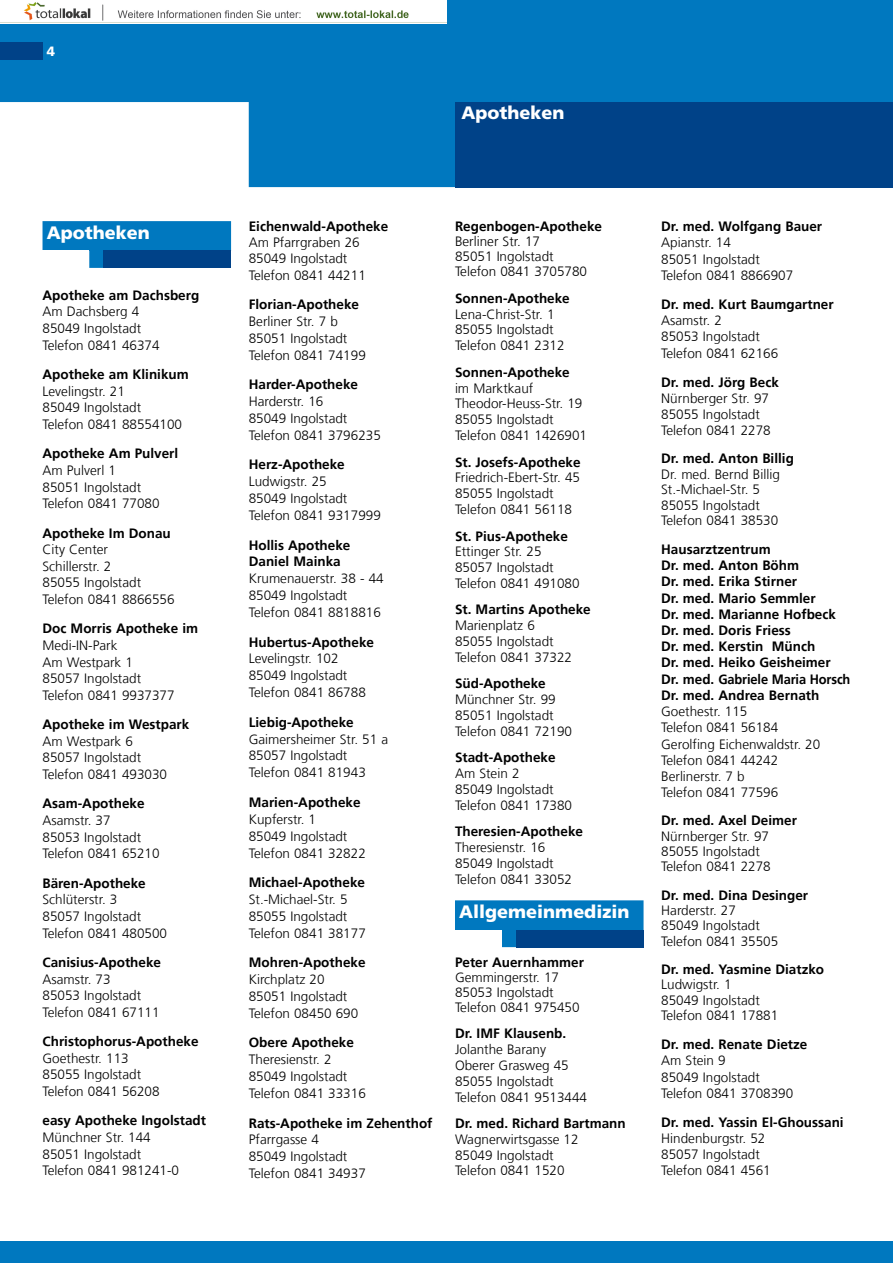
<style>
.page{position:relative;width:893px;height:1263px;background:#fff}
.page>*{position:absolute;margin:0;border:0;box-sizing:border-box;transform-origin:0 0}
.Subline_Tabelle{font:900 18px "Frutiger LT Com";color:#fff}
.Kapitelüberschrift{font:900 18px "Frutiger LT Com";color:#fff}
.Adressen_Verschachte{font:300 13.5px/16.6px "Frutiger LT Com";color:#000}
.Adressen_Verschachte-2{font:700 13.5px/16.2px "Frutiger";color:#000}
.Adressen{font:300 13.5px/15px "Frutiger LT Com";color:#000}
.t1{font:900 13.5px "Frutiger LT Com";color:#fff}
.s1{font-family:"Frutiger";font-weight:700}
.s2{font-family:"Frutiger LT Com";font-weight:300}
</style>
<div class="page">
<div style="left:43px;top:221px;width:188px;height:47px;background:#0078bf"></div>
<div style="left:43px;top:251px;width:46px;height:17px;background:#fff"></div>
<div style="left:103px;top:251px;width:128px;height:17px;background:#004288"></div>
<div style="left:455px;top:900px;width:188px;height:47px;background:#0078bf"></div>
<div style="left:455px;top:930px;width:47px;height:17px;background:#fff"></div>
<div style="left:516px;top:930px;width:127px;height:17px;background:#004288"></div>
<svg style="left:0;top:0;width:893px;height:187px;fill:#0078bf"></svg>
<div style="left:0;top:43px;width:43px;height:17px;background:#004288"></div>
<div style="left:455px;top:102px;width:438px;height:85px;background:#004288"></div>
<div style="left:0;top:1242px;width:893px;height:21px;background:#0078bf"></div>
<img style="left:0;top:0;width:446px;height:24px">
<p class="t1" style="left:47px;top:43px;width:10px">4</p>
<p class="Subline_Tabelle" style="left:47px;top:222px;width:105px">Apotheken</p>
<p class="Adressen_Verschachte" style="left:43px;top:287px;width:158px"><span class="s1">Apotheke am Dachsberg<br></span>Am Dachsberg 4<br>85049 Ingolstadt<br>Telefon 0841 46374</p>
<p class="Adressen_Verschachte" style="left:43px;top:366px;width:148px"><span class="s1">Apotheke am Klinikum<br></span>Levelingstr. 21<br>85049 Ingolstadt<br>Telefon 0841 88554100</p>
<p class="Adressen_Verschachte" style="left:43px;top:445px;width:137px"><span class="s1">Apotheke Am Pulverl<br></span>Am Pulverl 1<br>85051 Ingolstadt<br>Telefon 0841 77080</p>
<p class="Adressen_Verschachte" style="left:43px;top:525px;width:134px"><span class="s1">Apotheke Im Donau<br></span>City Center<br>Schillerstr. 2<br>85055 Ingolstadt<br>Telefon 0841 8866556</p>
<p class="Adressen_Verschachte" style="left:43px;top:620px;width:157px"><span class="s1">Doc Morris Apotheke im<br></span>Medi-IN-Park<br>Am Westpark 1<br>85057 Ingolstadt<br>Telefon 0841 9937377</p>
<p class="Adressen_Verschachte" style="left:43px;top:716px;width:148px"><span class="s1">Apotheke im Westpark<br></span>Am Westpark 6<br>85057 Ingolstadt<br>Telefon 0841 493030</p>
<p class="Adressen_Verschachte" style="left:43px;top:795px;width:119px"><span class="s1">Asam-Apotheke<br></span>Asamstr. 37<br>85053 Ingolstadt<br>Telefon 0841 65210</p>
<p class="Adressen_Verschachte" style="left:43px;top:875px;width:126px"><span class="s1">Bären-Apotheke<br></span>Schlüterstr. 3<br>85057 Ingolstadt<br>Telefon 0841 480500</p>
<p class="Adressen_Verschachte" style="left:43px;top:954px;width:120px"><span class="s1">Canisius-Apotheke<br></span>Asamstr. 73<br>85053 Ingolstadt<br>Telefon 0841 67111</p>
<p class="Adressen_Verschachte" style="left:43px;top:1033px;width:157px"><span class="s1">Christophorus-Apotheke<br></span>Goethestr. 113<br>85055 Ingolstadt<br>Telefon 0841 56208</p>
<p class="Adressen_Verschachte" style="left:43px;top:1112px;width:165px"><span class="s1">easy Apotheke Ingolstadt<br></span>Münchner Str. 144<br>85051 Ingolstadt<br>Telefon 0841 981241-0</p>
<p class="Kapitelüberschrift" style="left:461px;top:102px;width:105px">Apotheken</p>
<p class="Adressen" style="left:249px;top:219px;width:141px;line-height:16px"><span class="s1">Eichenwald-Apotheke<br></span>Am Pfarrgraben 26<br>85049 Ingolstadt<br>Telefon 0841 44211</p>
<p class="Adressen_Verschachte" style="left:249px;top:296px;width:119px"><span class="s1">Florian-Apotheke<br></span>Berliner Str. 7 b<br>85051 Ingolstadt<br>Telefon 0841 74199</p>
<p class="Adressen_Verschachte" style="left:249px;top:376px;width:134px"><span class="s1">Harder-Apotheke<br></span>Harderstr. 16<br>85049 Ingolstadt<br>Telefon 0841 3796235</p>
<p class="Adressen_Verschachte" style="left:249px;top:456px;width:134px"><span class="s1">Herz-Apotheke<br></span>Ludwigstr. 25<br>85049 Ingolstadt<br>Telefon 0841 9317999</p>
<p class="Adressen_Verschachte" style="left:249px;top:537px;width:136px"><span class="s1">Hollis Apotheke<br>Daniel Mainka<br></span>Krumenauerstr. 38 - 44<br>85049 Ingolstadt<br>Telefon 0841 8818816</p>
<p class="Adressen_Verschachte" style="left:249px;top:634px;width:127px"><span class="s1">Hubertus-Apotheke<br></span>Levelingstr. 102<br>85049 Ingolstadt<br>Telefon 0841 86788</p>
<p class="Adressen_Verschachte" style="left:249px;top:714px;width:141px"><span class="s1">Liebig-Apotheke<br></span>Gaimersheimer Str. 51 a<br>85057 Ingolstadt<br>Telefon 0841 81943</p>
<p class="Adressen_Verschachte" style="left:249px;top:794px;width:119px"><span class="s1">Marien-Apotheke<br></span>Kupferstr. 1<br>85049 Ingolstadt<br>Telefon 0841 32822</p>
<p class="Adressen_Verschachte" style="left:249px;top:874px;width:119px"><span class="s1">Michael-Apotheke<br></span>St.-Michael-Str. 5<br>85055 Ingolstadt<br>Telefon 0841 38177</p>
<p class="Adressen_Verschachte" style="left:249px;top:954px;width:118px"><span class="s1">Mohren-Apotheke<br></span>Kirchplatz 20<br>85051 Ingolstadt<br>Telefon 08450 690</p>
<p class="Adressen_Verschachte" style="left:249px;top:1034px;width:119px"><span class="s1">Obere Apotheke<br></span>Theresienstr. 2<br>85049 Ingolstadt<br>Telefon 0841 33316</p>
<p class="Adressen_Verschachte" style="left:249px;top:1114px;width:185px"><span class="s1">Rats-Apotheke im Zehenthof<br></span>Pfarrgasse 4<br>85049 Ingolstadt<br>Telefon 0841 34937</p>
<p class="Adressen" style="left:455px;top:219px;width:149px"><span class="s1">Regenbogen-Apotheke<br></span>Berliner Str. 17<br>85051 Ingolstadt<br>Telefon 0841 3705780</p>
<p class="Adressen_Verschachte" style="left:455px;top:290px;width:116px;line-height:15.8px"><span class="s1">Sonnen-Apotheke<br></span>Lena-Christ-Str. 1<br>85055 Ingolstadt<br>Telefon 0841 2312</p>
<p class="Adressen_Verschachte" style="left:455px;top:364px;width:134px;line-height:15.8px"><span class="s1">Sonnen-Apotheke </span>im Marktkauf<br>Theodor-Heuss-Str. 19<br>85055 Ingolstadt<br>Telefon 0841 1426901</p>
<p class="Adressen_Verschachte" style="left:455px;top:454px;width:127px;line-height:15.8px"><span class="s1">St. Josefs-Apotheke<br></span>Friedrich-Ebert-Str. 45<br>85055 Ingolstadt<br>Telefon 0841 56118</p>
<p class="Adressen_Verschachte" style="left:455px;top:528px;width:126px;line-height:15.8px"><span class="s1">St. Pius-Apotheke<br></span>Ettinger Str. 25<br>85057 Ingolstadt<br>Telefon 0841 491080</p>
<p class="Adressen_Verschachte" style="left:455px;top:602px;width:137px;line-height:15.8px"><span class="s1">St. Martins Apotheke<br></span>Marienplatz 6<br>85055 Ingolstadt<br>Telefon 0841 37322</p>
<p class="Adressen_Verschachte" style="left:455px;top:676px;width:119px;line-height:15.8px"><span class="s1">Süd-Apotheke<br></span>Münchner Str. 99<br>85051 Ingolstadt<br>Telefon 0841 72190</p>
<p class="Adressen_Verschachte" style="left:455px;top:750px;width:119px;line-height:15.8px"><span class="s1">Stadt-Apotheke<br></span>Am Stein 2<br>85049 Ingolstadt<br>Telefon 0841 17380</p>
<p class="Adressen_Verschachte" style="left:455px;top:824px;width:130px;line-height:15.8px"><span class="s1">Theresien-Apotheke<br></span>Theresienstr. 16<br>85049 Ingolstadt<br>Telefon 0841 33052</p>
<p class="Subline_Tabelle" style="left:459px;top:901px;width:172px">Allgemeinmedizin</p>
<p class="Adressen_Verschachte" style="left:455px;top:955px;width:130px;line-height:15px"><span class="s1">Peter Auernhammer<br></span>Gemmingerstr. 17<br>85053 Ingolstadt<br>Telefon 0841 975450</p>
<p class="Adressen_Verschachte" style="left:455px;top:1026px;width:134px;line-height:15.8px"><span class="s1">Dr. IMF Klausenb.<br></span>Jolanthe Barany<br>Oberer Grasweg 45<br>85055 Ingolstadt<br>Telefon 0841 9513444</p>
<p class="Adressen_Verschachte" style="left:455px;top:1115px;width:172px;line-height:15.8px"><span class="s1">Dr. med. Richard Bartmann<br></span>Wagnerwirtsgasse 12<br>85049 Ingolstadt<br>Telefon 0841 1520</p>
<p class="Adressen_Verschachte" style="left:661px;top:219px;width:162px;line-height:16.2px"><span class="s1">Dr. med. Wolfgang Bauer<br></span>Apianstr. 14<br>85051 Ingolstadt<br>Telefon 0841 8866907</p>
<p class="Adressen_Verschachte" style="left:661px;top:296px;width:174px;line-height:16.2px"><span class="s1">Dr. med. Kurt Baumgartner<br></span>Asamstr. 2<br>85053 Ingolstadt<br>Telefon 0841 62166</p>
<p class="Adressen_Verschachte" style="left:661px;top:374px;width:119px;line-height:16.2px"><span class="s1">Dr. med. Jörg Beck<br></span>Nürnberger Str. 97<br>85055 Ingolstadt<br>Telefon 0841 2278</p>
<p class="Adressen_Verschachte" style="left:661px;top:451px;width:134px;line-height:15.5px"><span class="s1">Dr. med. Anton Billig<br></span>Dr. med. Bernd Billig<br>St.-Michael-Str. 5<br>85055 Ingolstadt<br>Telefon 0841 38530</p>
<p class="Adressen_Verschachte-2" style="left:661px;top:541px;width:191px">Hausarztzentrum<br>Dr. med. Anton Böhm<br>Dr. med. Erika Stirner<br>Dr. med. Mario Semmler<br>Dr. med. Marianne Hofbeck<br>Dr. med. Doris Friess<br>Dr. med. Kerstin Münch<br>Dr. med. Heiko Geisheimer<br>Dr. med. Gabriele Maria Horsch<br>Dr. med. Andrea Bernath<br><span class="s2">Goethestr. 115<br>Telefon 0841 56184<br>Gerolfing Eichenwaldstr. 20<br>Telefon 0841 44242<br>Berlinerstr. 7 b<br>Telefon 0841 77596</span></p>
<p class="Adressen_Verschachte" style="left:661px;top:813px;width:137px;line-height:15.5px"><span class="s1">Dr. med. Axel Deimer<br></span>Nürnberger Str. 97<br>85055 Ingolstadt<br>Telefon 0841 2278</p>
<p class="Adressen_Verschachte" style="left:661px;top:887px;width:148px;line-height:15.5px"><span class="s1">Dr. med. Dina Desinger<br></span>Harderstr. 27<br>85049 Ingolstadt<br>Telefon 0841 35505</p>
<p class="Adressen_Verschachte" style="left:661px;top:962px;width:164px;line-height:15.5px"><span class="s1">Dr. med. Yasmine Diatzko<br></span>Ludwigstr. 1<br>85049 Ingolstadt<br>Telefon 0841 17881</p>
<p class="Adressen_Verschachte" style="left:661px;top:1036px;width:148px;line-height:16.2px"><span class="s1">Dr. med. Renate Dietze<br></span>Am Stein 9<br>85049 Ingolstadt<br>Telefon 0841 3708390</p>
<p class="Adressen_Verschachte" style="left:661px;top:1114px;width:184px;line-height:16.2px"><span class="s1">Dr. med. Yassin El-Ghoussani<br></span>Hindenburgstr. 52<br>85057 Ingolstadt<br>Telefon 0841 4561</p>
</div>
